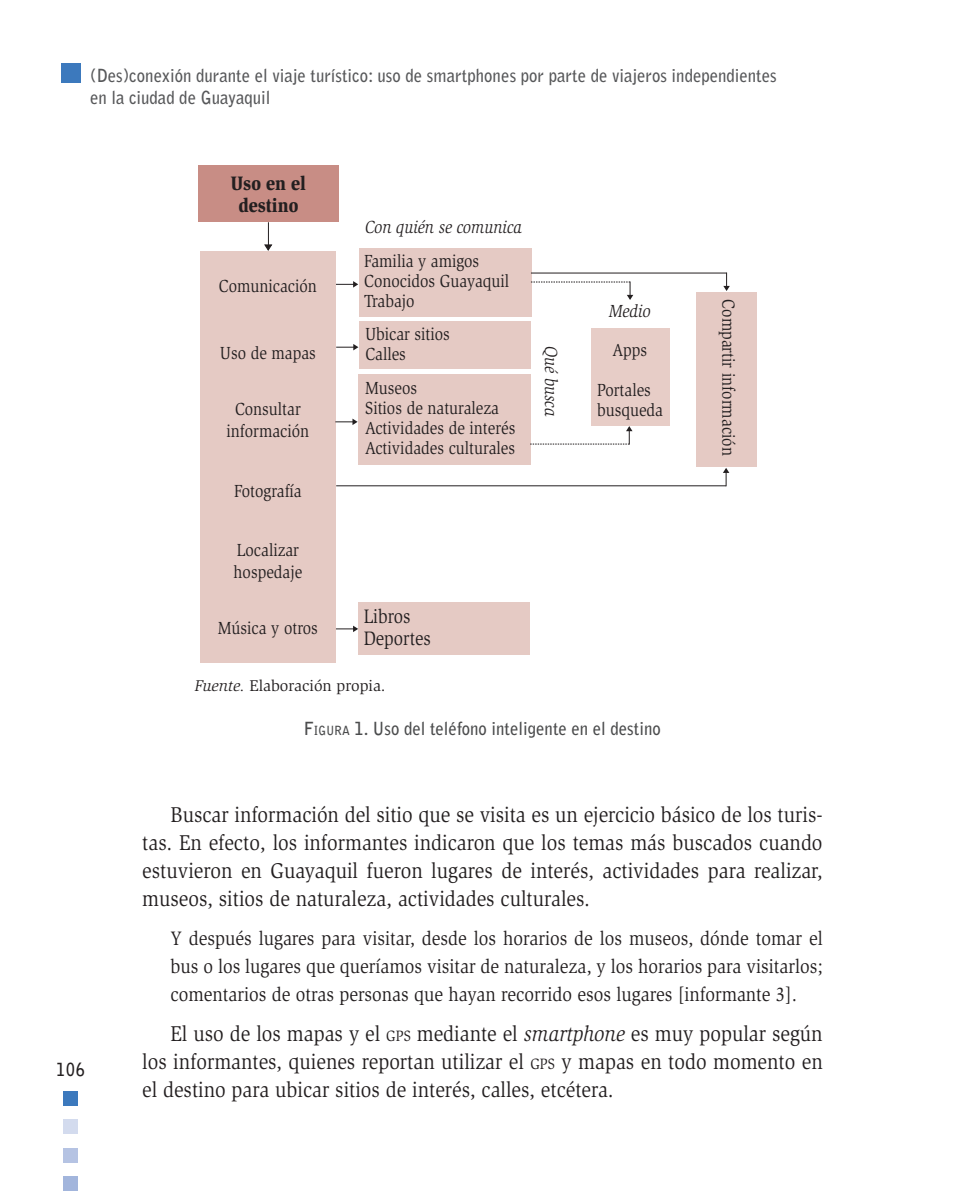
<style>
.page{position:relative;width:964px;height:1191px;background:#fff}
.page>*{position:absolute;margin:0;border:0;box-sizing:border-box;transform-origin:0 0}
.t1{font:22px/28px "Slimbach";color:#231f20;text-align:justify;scale:.9 1}
.t2{font:20px/28px "Slimbach";color:#231f20;text-align:justify;scale:.9 1}
.t3{font:900 20px/22px "Slimbach";color:#231f20;text-align:center;scale:.87 1}
.t4{font:20px/22px "Slimbach";color:#231f20;scale:.87 1}
.t5{font:18px/20px "Slimbach";color:#231f20;scale:.87 1}
.t6{font:700 18px/22px "Bell Gothic Std";color:#57585a;scale:.93 1}
.t7{font:700 18px "Bell Gothic Std";color:#4b4c4d;scale:.93 1}
.t8{font:italic 18px "Slimbach";color:#231f20;scale:.87 1}
.t9{font:700 18px "Bell Gothic Std";color:#231f20;scale:.87 1}
.t10{font:16px "Slimbach";color:#231f20}
.s1{font-style:italic}
.s2{font-style:inherit}
.s3{font-size:12.6px}
.s4{font-size:15.4px}
</style>
<div class="page">
<div style="left:61px;top:63px;width:20px;height:20px;background:#3c79bd"></div>
<div style="left:64px;top:1091px;width:14px;height:14px;background:#3c79bd"></div>
<div style="left:64px;top:1176px;width:14px;height:15px;background:#a2b5dc"></div>
<div style="left:64px;top:1119px;width:14px;height:15px;background:#d3dbee"></div>
<div style="left:64px;top:1148px;width:14px;height:14px;background:#b5c3e3"></div>
<div style="left:198px;top:165px;width:141px;height:57px;background:#c88d85"></div>
<div style="left:200px;top:251px;width:136px;height:69px;background:#e5cac4"></div>
<div style="left:200px;top:319px;width:136px;height:69px;background:#e5cac4"></div>
<div style="left:200px;top:387px;width:136px;height:69px;background:#e5cac4"></div>
<div style="left:200px;top:456px;width:136px;height:69px;background:#e5cac4"></div>
<div style="left:200px;top:594px;width:136px;height:69px;background:#e5cac4"></div>
<div style="left:200px;top:525px;width:136px;height:69px;background:#e5cac4"></div>
<div style="left:358px;top:602px;width:172px;height:52px;background:#e5cac4"></div>
<div style="left:359px;top:247px;width:172px;height:69px;background:#e5cac4"></div>
<div style="left:591px;top:328px;width:79px;height:49px;background:#e7cdc7"></div>
<div style="left:359px;top:321px;width:171px;height:47px;background:#e5cac4"></div>
<div style="left:358px;top:374px;width:173px;height:91px;background:#e5cac4"></div>
<div style="left:591px;top:377px;width:79px;height:49px;background:#e7cdc7"></div>
<div style="left:696px;top:292px;width:61px;height:174px;background:#e5cac4"></div>
<svg style="left:264px;top:222px;width:8px;height:29px"></svg>
<svg style="left:336px;top:281px;width:22px;height:6px"></svg>
<svg style="left:336px;top:344px;width:22px;height:6px"></svg>
<svg style="left:335px;top:418px;width:23px;height:7px"></svg>
<svg style="left:336px;top:625px;width:22px;height:7px"></svg>
<hr style="left:531px;top:273px;width:195px;height:1px;background:#231f20">
<svg style="left:723px;top:272px;width:7px;height:19px"></svg>
<hr style="left:336px;top:485px;width:390px;height:1px;background:#231f20">
<svg style="left:723px;top:468px;width:6px;height:18px"></svg>
<svg style="left:531px;top:281px;width:102px;height:19px"></svg>
<svg style="left:530px;top:426px;width:102px;height:19px"></svg>
<p class="t6" style="left:90px;top:64px;width:740px">(Des)conexión durante el viaje turístico: uso de smartphones por parte de viajeros independientes en la ciudad de Guayaquil</p>
<p class="t9" style="left:56px;top:1058px;width:34px">106</p>
<p class="t3" style="left:231px;top:172px;width:88px">Uso en el destino</p>
<p class="t5" style="left:219px;top:276px;width:114px">Comunicación</p>
<p class="t5" style="left:220px;top:343px;width:111px">Uso de mapas</p>
<p class="t5" style="left:227px;top:398px;width:96px;line-height:22px;text-align:center">Consultar información</p>
<p class="t5" style="left:234px;top:480px;width:79px">Fotografía</p>
<p class="t5" style="left:234px;top:539px;width:80px;line-height:22px">Localizar hospedaje</p>
<p class="t5" style="left:218px;top:618px;width:116px">Música y otros</p>
<p class="t8" style="left:365px;top:217px;width:182px">Con quién se comunica</p>
<p class="t5" style="left:364px;top:251px;width:168px">Familia y amigos<br>Conocidos Guayaquil<br>Trabajo</p>
<p class="t5" style="left:365px;top:324px;width:99px">Ubicar sitios<br>Calles</p>
<p class="t5" style="left:365px;top:378px;width:174px">Museos<br>Sitios de naturaleza<br>Actividades de interés<br>Actividades culturales</p>
<p class="t8" style="left:561px;top:346px;width:82px;rotate:90deg">Qué busca</p>
<p class="t8" style="left:609px;top:301px;width:49px">Medio</p>
<p class="t5" style="left:612px;top:340px;width:41px">Apps</p>
<p class="t5" style="left:597px;top:380px;width:77px">Portales busqueda</p>
<p class="t4" style="left:364px;top:605px;width:79px">Libros<br>Deportes</p>
<p class="t10" style="left:195px;top:676px;width:192px"><span class="s1">Fuente.</span> Elaboración propia.</p>
<p class="t7" style="left:304px;top:717px;width:385px"><span class="s2">F</span><span class="s3">IGURA</span> 1. Uso del teléfono inteligente en el destino</p>
<p class="t5" style="left:738px;top:299px;width:181px;rotate:90deg">Compartir información</p>
<p class="t1" style="left:142px;top:800px;width:757px;text-indent:28px">Buscar información del sitio que se visita es un ejercicio básico de los turis&shy;tas. En efecto, los informantes indicaron que los temas más buscados cuando estuvieron en Guayaquil fueron lugares de interés, actividades para realizar, museos, sitios de naturaleza, actividades culturales.</p>
<p class="t2" style="left:171px;top:924px;width:726px">Y después lugares para visitar, desde los horarios de los museos, dónde tomar el bus o los lugares que queríamos visitar de naturaleza, y los horarios para visitarlos; comentarios de otras personas que hayan recorrido esos lugares [informante 3].</p>
<p class="t1" style="left:142px;top:1019px;width:757px;text-indent:28px">El uso de los mapas y el <span class="s4">gps</span> mediante el <span class="s1">smartphone</span> es muy popular según los informantes, quienes reportan utilizar el <span class="s4">gps</span> y mapas en todo momento en el destino para ubicar sitios de interés, calles, etcétera.</p>
</div>
